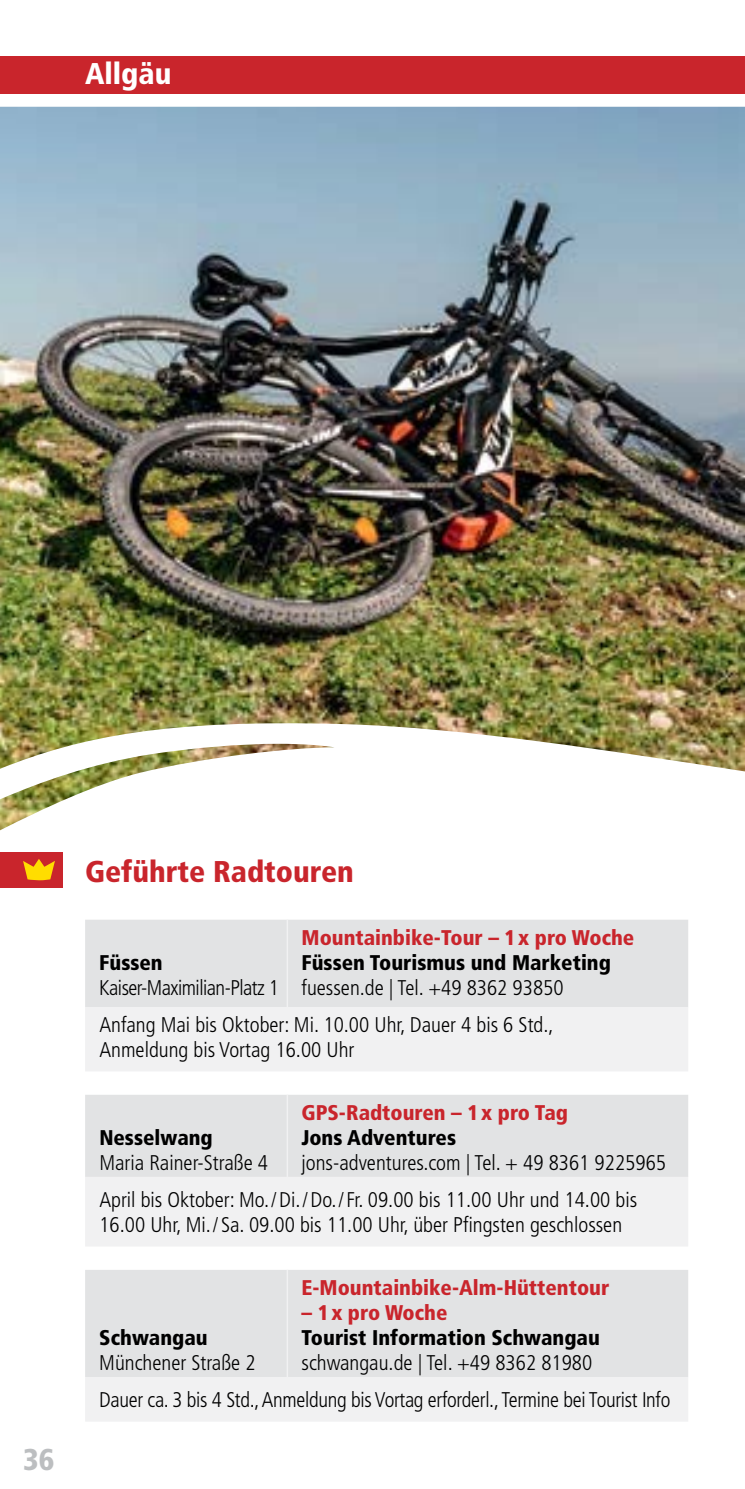
<style>
.page{position:relative;width:745px;height:1489px;background:#fff}
.page>*{position:absolute;margin:0;border:0;box-sizing:border-box;transform-origin:0 0}
.t1{font:900 condensed 30px "Frutiger";color:#c9252c}
.t2{font:900 condensed 30px "Frutiger";color:#fff}
.t3{font:900 condensed 30px "Frutiger";color:#bcbec0}
.t4{font:300 condensed 21.25px/37.5px "Frutiger";color:#000}
.t5{font:900 condensed 21.25px "Frutiger";color:#000}
.t6{font:900 condensed 21.25px "Frutiger";color:#c9252c}
.t7{font:300 condensed 21.25px "Frutiger";letter-spacing:-.025em;color:#000}
</style>
<div class="page">
<div style="left:0;top:57px;width:744px;height:37px;background:#c9252c"></div>
<img style="left:0;top:107px;width:744px;height:723px">
<div style="left:85px;top:920px;width:602px;height:87px;background:#e2e3e4"></div>
<svg style="left:85px;top:1007px;width:602px;height:414px"></svg>
<hr style="left:286px;top:919px;width:2px;height:88px;background:#f1f1f2">
<hr style="left:286px;top:1094px;width:2px;height:82px;background:#f1f1f2">
<hr style="left:286px;top:1269px;width:2px;height:107px;background:#f1f1f2">
<div style="left:0;top:851px;width:62px;height:36px;background:#c9252c"></div>
<svg style="left:23px;top:859px;width:32px;height:21px"></svg>
<h1 class="t2" style="left:85px;top:56px;width:88px">Allgäu</h1>
<h1 class="t3" style="left:23px;top:1441px;width:33px">36</h1>
<h1 class="t1" style="left:85px;top:853px;width:270px">Geführte Radtouren</h1>
<p class="t6" style="left:301px;top:924px;width:334px">Mountainbike-Tour – 1x pro Woche</p>
<p class="t5" style="left:301px;top:949px;width:311px">Füssen Tourismus und Marketing</p>
<p class="t4" style="left:99px;top:968px;width:465px;text-indent:202px">fuessen.de | Tel. +49 8362 93850<br>Anfang Mai bis Oktober: Mi. 10.00 Uhr, Dauer 4 bis 6 Std.,</p>
<p class="t4" style="left:99px;top:1031px;width:256px">Anmeldung bis Vortag 16.00 Uhr</p>
<p class="t5" style="left:99px;top:949px;width:65px">Füssen</p>
<p class="t7" style="left:99px;top:975px;width:181px">Kaiser-Maximilian-Platz 1</p>
<p class="t6" style="left:301px;top:1099px;width:268px">GPS-Radtouren – 1x pro Tag</p>
<p class="t5" style="left:301px;top:1124px;width:156px">Jons Adventures</p>
<p class="t4" style="left:99px;top:1143px;width:568px;text-indent:202px">jons-adventures.com | Tel. + 49 8361 9225965<br>April bis Oktober: Mo./Di./Do./ Fr. 09.00 bis 11.00 Uhr und 14.00 bis</p>
<p class="t4" style="left:99px;top:1206px;width:524px">16.00 Uhr, Mi./ Sa. 09.00 bis 11.00 Uhr, über Pfingsten geschlossen</p>
<p class="t5" style="left:99px;top:1124px;width:115px">Nesselwang</p>
<p class="t4" style="left:99px;top:1143px;width:170px">Maria Rainer-Straße 4</p>
<p class="t6" style="left:301px;top:1274px;width:309px">E-Mountainbike-Alm-Hüttentour</p>
<p class="t6" style="left:301px;top:1299px;width:147px">– 1x pro Woche</p>
<p class="t5" style="left:301px;top:1324px;width:299px">Tourist Information Schwangau</p>
<p class="t4" style="left:99px;top:1343px;width:572px;text-indent:202px">schwangau.de | Tel. +49 8362 81980<br>Dauer ca. 3 bis 4 Std., Anmeldung bis Vortag erforderl., Termine bei Tourist Info</p>
<p class="t5" style="left:99px;top:1324px;width:110px">Schwangau</p>
<p class="t4" style="left:99px;top:1343px;width:158px">Münchener Straße 2</p>
</div>
